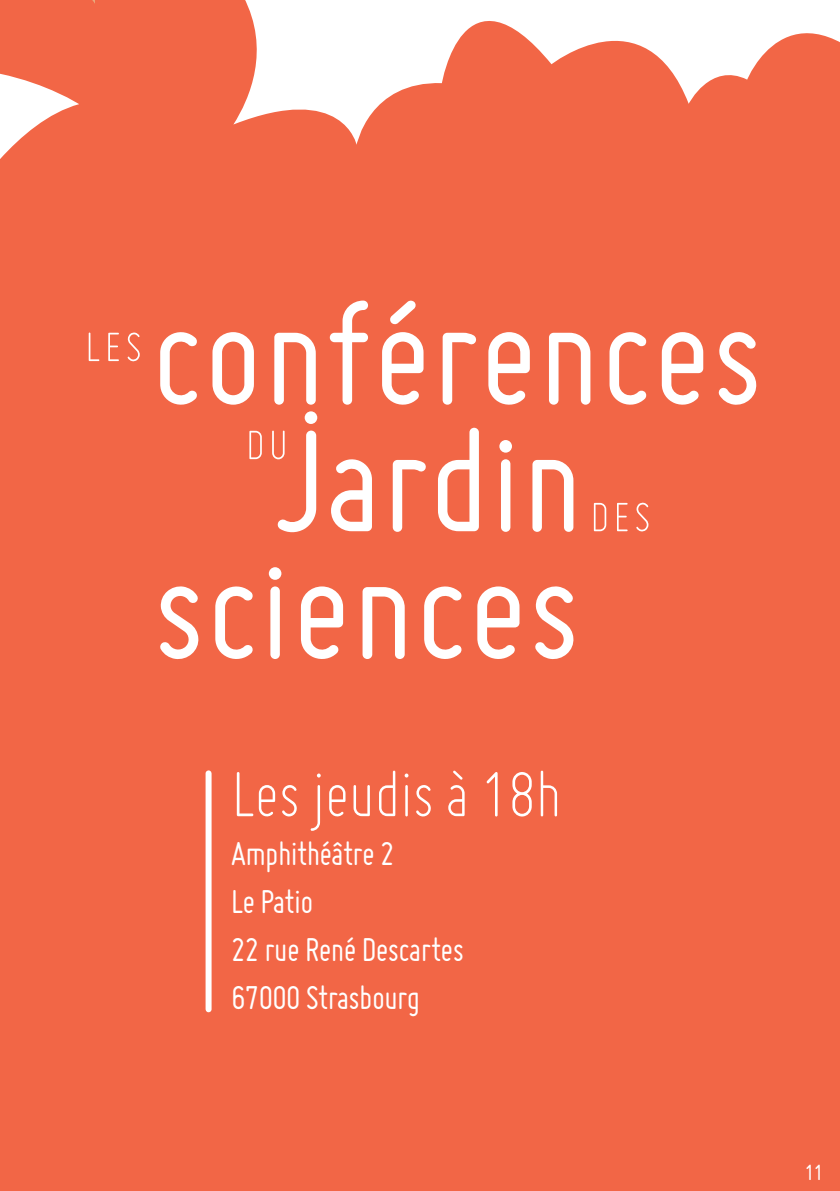
<style>
.page{position:relative;width:840px;height:1191px;background:#fff}
.page>*{position:absolute;margin:0;border:0;box-sizing:border-box;transform-origin:0 0}
.t1{font:300 72px "Miso";letter-spacing:-.02em;color:#fff;scale:.96 1}
.t2{font:36px/48px "Miso";letter-spacing:-.02em;color:#fff;scale:.96 1}
.t3{font:24px "Miso";color:#fff;scale:.96 1}
</style>
<div class="page">
<div style="left:0;top:0;width:839px;height:1191px;background:#f26646"></div>
<svg style="left:159px;top:585px;width:414px;height:75px"></svg>
<svg style="left:160px;top:300px;width:596px;height:106px;fill:#f26646"></svg>
<svg style="left:593px;top:502px;width:55px;height:30px;background:#f48167"></svg>
<svg style="left:249px;top:428px;width:324px;height:105px"></svg>
<svg style="left:89px;top:332px;width:51px;height:29px"></svg>
<div style="left:304px;top:411px;width:13px;height:13px;background:#fff;border-radius:50%"></div>
<div style="left:499px;top:440px;width:12px;height:12px;background:#fff;border-radius:50%"></div>
<div style="left:270px;top:586px;width:10px;height:73px;background:#fff;border-radius:5px"></div>
<div style="left:269px;top:567px;width:12px;height:13px;background:#fff;border-radius:50%"></div>
<div style="left:205px;top:773px;width:6px;height:236px;background:#fff"></div>
<h1 class="t1" style="left:231px;top:755px;width:346px">Les jeudis à 18h</h1>
<p class="t2" style="left:231px;top:829px;width:244px">Amphithéâtre 2<br>Le Patio<br>22 rue René Descartes<br>67000 Strasbourg</p>
<p class="t3" style="left:804px;top:1159px;width:21px">11</p>
</div>
